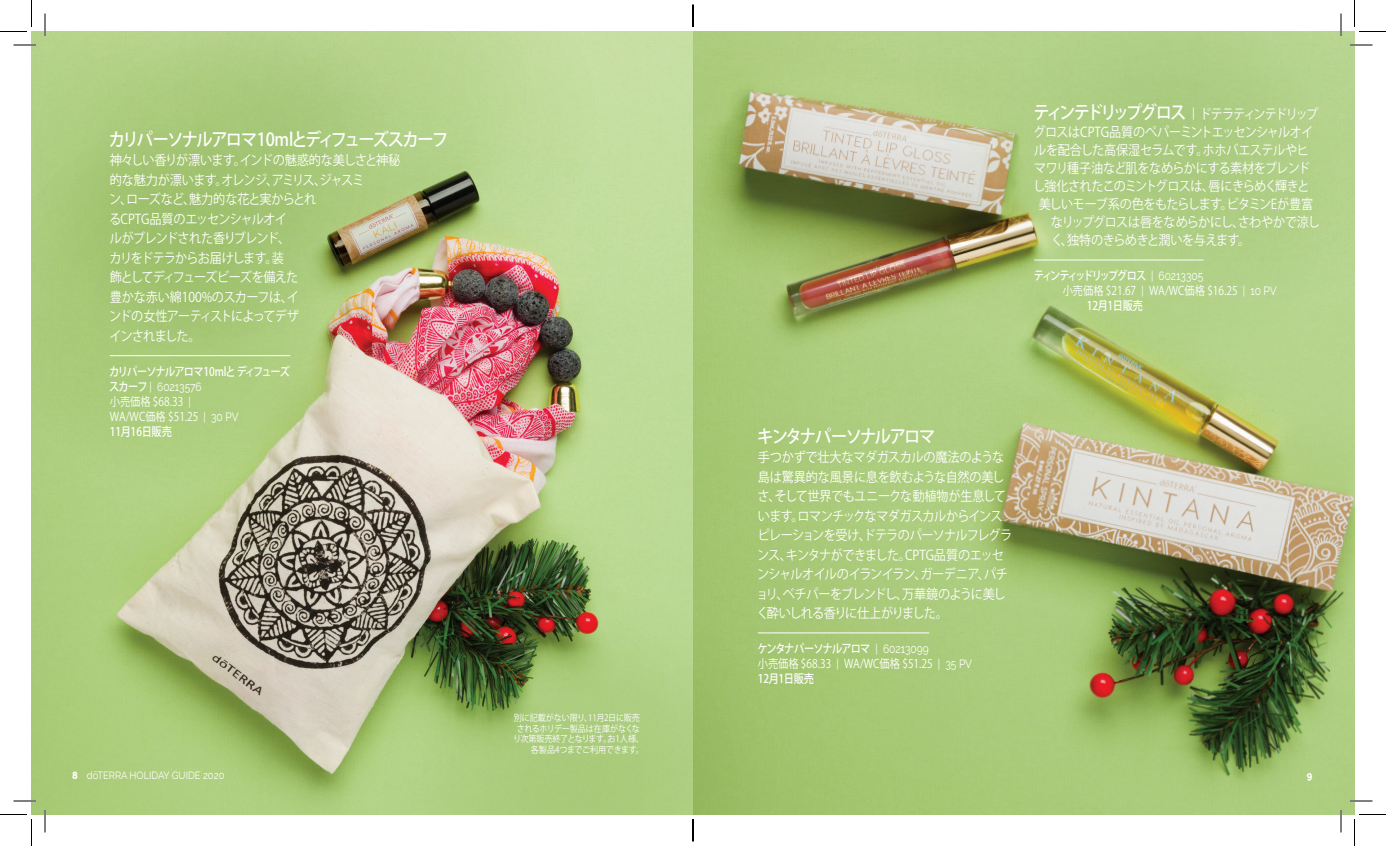
<style>
.page{position:relative;width:1386px;height:846px;background:#fff}
.page>*{position:absolute;margin:0;border:0;box-sizing:border-box;transform-origin:0 0}
.t1{font:500 18px "Koz Go Pro";letter-spacing:-.11em;color:#fff;scale:.9 1}
.t2{font:500 18px "Koz Go Pro";letter-spacing:-.175em;color:#fff;scale:.9 1}
.t3{font:500 18px "Koz Go Pro";letter-spacing:-.09em;color:#fff;scale:.9 1}
.t4{font:13.5px/19.5px "Koz Go Pro";letter-spacing:-.05em;color:#fff;scale:.9 1}
.t5{font:13.5px "Koz Go Pro";letter-spacing:-.03em;color:#fff;scale:.9 1}
.t6{font:13.5px "Koz Go Pro";letter-spacing:-.07em;color:#fff;scale:.9 1}
.t7{font:13.5px "Koz Go Pro";letter-spacing:-.02em;color:#fff;scale:.9 1}
.t8{font:12px/15px "Koz Go Pro";color:#fff;scale:.85 1}
.t9{font:500 12px "Koz Go Pro";letter-spacing:-.19em;color:#fff;scale:.85 1}
.t10{font:500 12px "Koz Go Pro";letter-spacing:-.1em;color:#fff;scale:.85 1}
.t11{font:12px "Raleway";color:#fff;scale:.85 1}
.t12{font:500 12px "Koz Go Pro";letter-spacing:-.035em;color:#fff;scale:.85 1}
.t13{font:10.5px "Raleway";color:#fff;scale:.9 1}
.t14{font:800 10.5px "Raleway";color:#fff;scale:.9 1}
.t15{font:9px "Koz Go Pro";letter-spacing:-.02em;color:#fff;scale:.9 1}
.s1{font-family:"Koz Go Pro";font-weight:500}
.s2{font-family:"Raleway"}
.s3{font-weight:500}
.s4{font-family:"Raleway";font-weight:400;font-size:13.5px}
.s5{font-weight:400;font-size:13.5px}
.s6{font-family:"Raleway";font-weight:400}
.s7{font-weight:800}
</style>
<div class="page">
<img style="left:32px;top:32px;width:661px;height:782px">
<img style="left:693px;top:32px;width:661px;height:782px">
<hr style="left:758px;top:633px;width:171px;height:1px;background:#fff">
<img style="left:358px;top:301px;width:71px;height:77px">
<svg style="left:419px;top:589px;width:359px;height:225px;background:#91ab64"></svg>
<svg style="left:381px;top:608px;width:359px;height:206px;background:#98b36c"></svg>
<svg style="left:32px;top:340px;width:318px;height:148px;background:#afc983"></svg>
<svg style="left:32px;top:32px;width:359px;height:308px;background:#aac679"></svg>
<img style="left:239px;top:32px;width:360px;height:269px">
<svg style="left:171px;top:32px;width:359px;height:235px;background:#abc37d"></svg>
<svg style="left:977px;top:256px;width:359px;height:112px;background:#afca7e"></svg>
<div style="left:1090px;top:32px;width:264px;height:269px;background:#b4d28b"></div>
<svg style="left:913px;top:32px;width:360px;height:224px;background:#aec583"></svg>
<hr style="left:110px;top:355px;width:180px;height:1px;background:#fff">
<hr style="left:1034px;top:260px;width:170px;height:1px;background:#fff">
<hr style="left:14px;top:44px;width:22px;height:2px;background:#fff">
<hr style="left:1350px;top:44px;width:22px;height:2px;background:#fff">
<hr style="left:14px;top:800px;width:22px;height:2px;background:#fff">
<hr style="left:1350px;top:800px;width:22px;height:2px;background:#fff">
<hr style="left:44px;top:14px;width:2px;height:22px;background:#fff">
<hr style="left:44px;top:810px;width:2px;height:22px;background:#fff">
<hr style="left:1340px;top:14px;width:2px;height:22px;background:#fff">
<hr style="left:1340px;top:810px;width:2px;height:22px;background:#fff">
<svg style="left:14px;top:45px;width:22px;height:1px"></svg>
<svg style="left:1350px;top:45px;width:22px;height:1px"></svg>
<svg style="left:14px;top:801px;width:22px;height:1px"></svg>
<svg style="left:1350px;top:801px;width:22px;height:1px"></svg>
<svg style="left:45px;top:14px;width:1px;height:22px"></svg>
<svg style="left:45px;top:810px;width:1px;height:22px"></svg>
<svg style="left:1341px;top:14px;width:1px;height:22px"></svg>
<svg style="left:1341px;top:810px;width:1px;height:22px"></svg>
<svg style="left:0;top:0;width:32px;height:32px"></svg>
<svg style="left:0;top:814px;width:32px;height:32px"></svg>
<svg style="left:1354px;top:0;width:32px;height:32px"></svg>
<svg style="left:1354px;top:814px;width:32px;height:32px"></svg>
<svg style="left:692px;top:4px;width:2px;height:23px"></svg>
<svg style="left:692px;top:819px;width:2px;height:23px"></svg>
<h1 class="t1" style="left:109px;top:128px;width:378px">カリパーソナルアロマ10mlとディフューズスカーフ</h1>
<p class="t4" style="left:109px;top:151px;width:325px">神々しい香りが漂います。インドの魅惑的な美しさと神秘的な魅力が漂います。オレンジ、アミリス、ジャスミ<br>ン、ローズなど、魅力的な花と実からとれ<br>るCPTG品質のエッセンシャルオイ<br>ルがブレンドされた香りブレンド、<br>カリをドテラからお届けします。装<br>飾としてディフューズビーズを備えた<br>豊かな赤い綿100%のスカーフは、イ<br>ンドの女性アーティストによってデザ<br>インされました。</p>
<p class="t10" style="left:109px;top:364px;width:214px">カリパーソナルアロマ10mlと ディフューズ</p>
<p class="t11" style="left:109px;top:380px;width:110px"><span class="s1">スカーフ</span> | 60213576</p>
<p class="t8" style="left:110px;top:395px;width:153px">小売価格 $68.33 <span class="s2">|<br></span>WA/WC価格 $51.25 <span class="s2">| 30 PV<br></span><span class="s3">11月16日販売</span></p>
<p class="t15" style="left:514px;top:712px;width:142px">別に記載がない限り、11月2日に販売</p>
<p class="t15" style="left:517px;top:722px;width:138px">されるホリデー製品は在庫がなくな</p>
<p class="t15" style="left:513px;top:733px;width:147px">り次第販売終了となります。お1人様、</p>
<p class="t15" style="left:531px;top:743px;width:127px">各製品4つまでご利用できます。</p>
<h1 class="t2" style="left:1034px;top:101px;width:318px">ティンテドリップグロス <span class="s4">|</span> <span class="s5">ドテラティンテドリップ</span></h1>
<p class="t5" style="left:1033px;top:123px;width:313px">グロスはCPTG品質のペパーミントエッセンシャルオイ</p>
<p class="t7" style="left:1034px;top:141px;width:307px">ルを配合した高保湿セラムです。ホホバエステルやヒ</p>
<p class="t4" style="left:1034px;top:159px;width:308px">マワリ種子油など肌をなめらかにする素材をブレンド</p>
<p class="t6" style="left:1033px;top:177px;width:309px">し強化されたこのミントグロスは、唇にきらめく輝きと</p>
<p class="t4" style="left:1039px;top:195px;width:307px">美しいモーブ系の色をもたらします。ビタミンEが豊富</p>
<p class="t4" style="left:1051px;top:213px;width:301px">なリップグロスは唇をなめらかにし、さわやかで涼し</p>
<p class="t4" style="left:1051px;top:231px;width:223px">く、独特のきらめきと潤いを与えます。</p>
<p class="t9" style="left:1034px;top:268px;width:201px">ティンティッドリップグロス <span class="s6">| 60213305</span></p>
<p class="t8" style="left:1063px;top:284px;width:253px">小売価格 $21.67 <span class="s2">|</span> WA/WC価格 $16.25 <span class="s2">| 10 PV</span></p>
<p class="t12" style="left:1087px;top:298px;width:68px">12月1日販売</p>
<h1 class="t3" style="left:757px;top:424px;width:200px">キンタナパーソナルアロマ</h1>
<p class="t4" style="left:756px;top:448px;width:286px">手つかずで壮大なマダガスカルの魔法のような島は驚異的な風景に息を飲むような自然の美しさ、そして世界でもユニークな動植物が生息しています。ロマンチックなマダガスカルからインスピレーションを受け、ドテラのパーソナルフレグランス、キンタナができました。CPTG品質のエッセンシャルオイルのイランイラン、ガーデニア、パチョリ、ベチパーをブレンドし、万華鏡のように美しく酔いしれる香りに仕上がりました。</p>
<p class="t8" style="left:757px;top:642px;width:254px"><span class="s3">ケンタナパーソナルアロマ</span> <span class="s2">| 60213099<br></span>小売価格 $68.33 <span class="s2">|</span> WA/WC価格 $51.25 <span class="s2">| 35 PV<br></span><span class="s3">12月1日販売</span></p>
<p class="t13" style="left:72px;top:769px;width:171px"><span class="s7">8</span> dōTERRA HOLIDAY GUIDE 2020</p>
<p class="t14" style="left:1307px;top:769px;width:8px">9</p>
</div>
